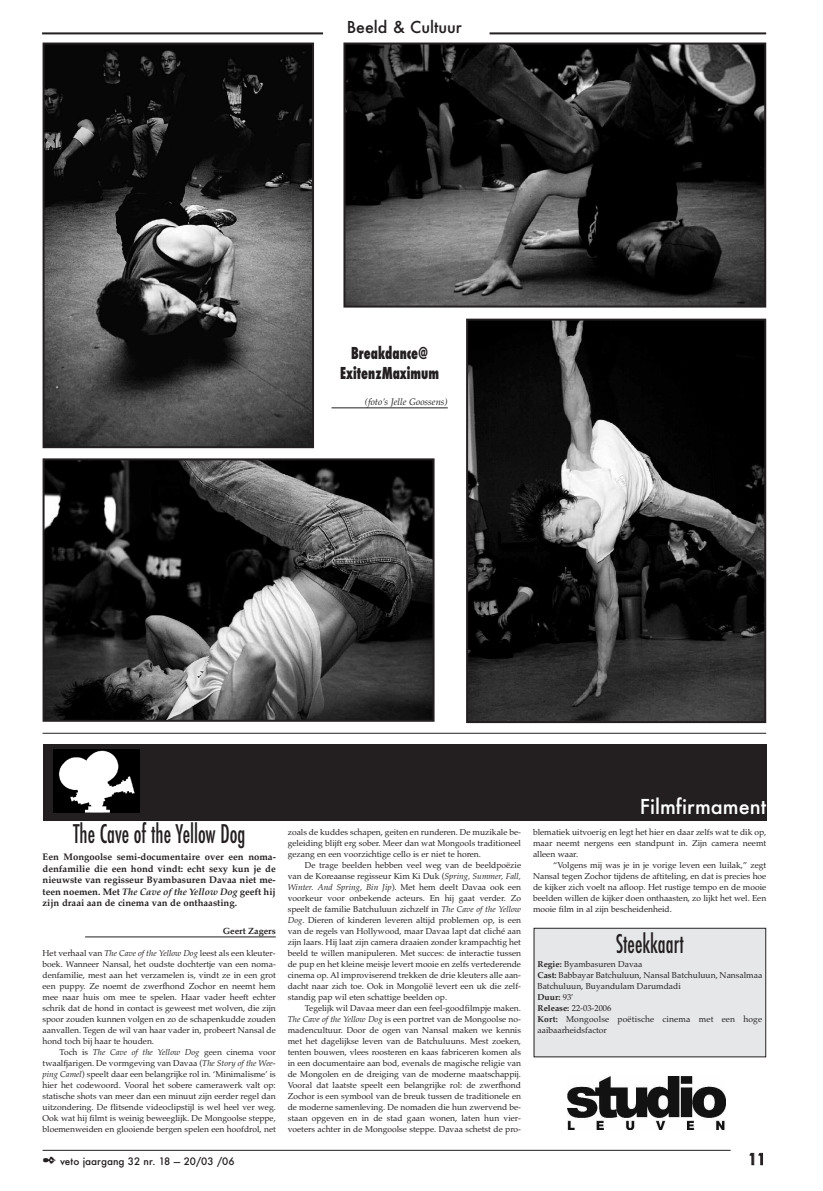
<style>
.page{position:relative;width:823px;height:1191px;background:#fff}
.page>*{position:absolute;margin:0;border:0;box-sizing:border-box;transform-origin:0 0}
.t1{font:500 condensed 25px "Futura";color:#231f20;scale:.8 1}
.t2{font:500 20px "Futura";color:#fff}
.t3{font:800 condensed 16px/20.5px "Futura";color:#231f20;text-align:center;scale:.8 1}
.t4{font:500 16px "Futura";color:#231f20}
.t5{font:500 15px "Futura";color:#231f20}
.t6{font:500 10px "Futura";color:#231f20}
.t7{font:700 9.5px/11.6px "Palatino";color:#231f20;text-align:justify}
.t8{font:italic 9.5px "Palatino";color:#231f20}
.t9{font:700 9px "Palatino";color:#231f20}
.t10{font:8.5px/11px "Palatino";color:#231f20;text-align:justify}
.s1{font-style:italic}
.s2{font-weight:700}
</style>
<div class="page">
<hr style="left:43px;top:1150px;width:687px;height:1px;background:#231f20">
<hr style="left:42px;top:32px;width:281px;height:2px;background:#231f20">
<hr style="left:489px;top:32px;width:276px;height:2px;background:#231f20">
<hr style="left:85px;top:936px;width:190px;height:1px;background:#231f20">
<div style="left:43px;top:744px;width:722px;height:77px;background:#231f20"></div>
<img style="left:54px;top:749px;width:85px;height:63px">
<img style="left:567px;top:1076px;width:158px;height:53px">
<div style="left:534px;top:928px;width:230px;height:128px;background:#e6e7e9"></div>
<div style="left:533px;top:927px;width:232px;height:130px;border:1px solid #231f20"></div>
<img style="left:346px;top:46px;width:416px;height:258px">
<div style="left:343px;top:43px;width:422px;height:264px;border:2px solid #231f20"></div>
<img style="left:469px;top:322px;width:293px;height:398px">
<div style="left:466px;top:319px;width:299px;height:404px;border:2px solid #231f20"></div>
<img style="left:46px;top:461px;width:385px;height:258px">
<div style="left:43px;top:458px;width:391px;height:264px;border:2px solid #231f20"></div>
<img style="left:46px;top:46px;width:265px;height:399px">
<div style="left:43px;top:43px;width:271px;height:405px;border:2px solid #231f20"></div>
<hr style="left:43px;top:733px;width:722px;height:1px;background:#231f20">
<hr style="left:331px;top:407px;width:116px;height:1px;background:#231f20">
<h3 class="t4" style="left:346px;top:18px;width:117px">Beeld &amp; Cultuur</h3>
<h3 class="t3" style="left:340px;top:343px;width:125px">Breakdance@<br>ExitenzMaximum</h3>
<p class="t8" style="left:365px;top:396px;width:84px">(foto’s Jelle Goossens)</p>
<h1 class="t1" style="left:73px;top:819px;width:217px">The Cave of the Yellow Dog</h1>
<p class="t7" style="left:43px;top:851px;width:235px">Een Mongoolse semi-documentaire over een noma&shy;denfamilie die een hond vindt: echt sexy kun je de nieuwste van regisseur Byambasuren Davaa niet me&shy;teen noemen. Met <span class="s1">The Cave of the Yellow Dog</span> geeft hij zijn draai aan de cinema van de onthaasting.</p>
<p class="t9" style="left:222px;top:925px;width:54px">Geert Zagers</p>
<p class="t10" style="left:43px;top:947px;width:235px">Het verhaal van <span class="s1">The Cave of the Yellow Dog</span> leest als een kleuter&shy;boek. Wanneer Nansal, het oudste dochtertje van een noma&shy;denfamilie, mest aan het verzamelen is, vindt ze in een grot een puppy. Ze noemt de zwerfhond Zochor en neemt hem mee naar huis om mee te spelen. Haar vader heeft echter schrik dat de hond in contact is geweest met wolven, die zijn spoor zouden kunnen volgen en zo de schapenkudde zouden aanvallen. Tegen de wil van haar vader in, probeert Nansal de hond toch bij haar te houden.</p>
<p class="t10" style="left:43px;top:1046px;width:235px;text-indent:17px">Toch is <span class="s1">The Cave of the Yellow Dog</span> geen cinema voor twaalfjarigen. De vormgeving van Davaa (<span class="s1">The Story of the Wee&shy;ping Camel</span>) speelt daar een belangrijke rol in. ‘Minimalisme’ is hier het codewoord. Vooral het sobere camerawerk valt op: statische shots van meer dan een minuut zijn eerder regel dan uitzondering. De flitsende videoclipstijl is wel heel ver weg.<br>Ook wat hij filmt is weinig beweeglijk. De Mongoolse steppe, bloemenweiden en glooiende bergen spelen een hoofdrol, net</p>
<p class="t10" style="left:287px;top:826px;width:235px">zoals de kuddes schapen, geiten en runderen. De muzikale be&shy;geleiding blijft erg sober. Meer dan wat Mongools traditioneel gezang en een voorzichtige cello is er niet te horen.</p>
<p class="t10" style="left:287px;top:859px;width:235px;text-indent:17px">De trage beelden hebben veel weg van de beeldpoëzie van de Koreaanse regisseur Kim Ki Duk (<span class="s1">Spring, Summer, Fall, Winter. And Spring</span>, <span class="s1">Bin Jip</span>). Met hem deelt Davaa ook een voorkeur voor onbekende acteurs. En hij gaat verder. Zo speelt de familie Batchuluun zichzelf in <span class="s1">The Cave of the Yellow Dog</span>. Dieren of kinderen leveren altijd problemen op, is een van de regels van Hollywood, maar Davaa lapt dat cliché aan zijn laars. Hij laat zijn camera draaien zonder krampachtig het beeld te willen manipuleren. Met succes: de interactie tussen de pup en het kleine meisje levert mooie en zelfs vertederende cinema op. Al improviserend trekken de drie kleuters alle aan&shy;dacht naar zich toe. Ook in Mongolië levert een uk die zelf&shy;standig pap wil eten schattige beelden op.</p>
<p class="t10" style="left:287px;top:1002px;width:235px;text-indent:17px">Tegelijk wil Davaa meer dan een feel-goodfilmpje maken.<br><span class="s1">The Cave of the Yellow Dog</span> is een portret van de Mongoolse no&shy;madencultuur. Door de ogen van Nansal maken we kennis met het dagelijkse leven van de Batchuluuns. Mest zoeken, tenten bouwen, vlees roosteren en kaas fabriceren komen als in een documentaire aan bod, evenals de magische religie van de Mongolen en de dreiging van de moderne maatschappij.<br>Vooral dat laatste speelt een belangrijke rol: de zwerfhond Zochor is een symbool van de breuk tussen de traditionele en de moderne samenleving. De nomaden die hun zwervend be&shy;staan opgeven en in de stad gaan wonen, laten hun vier&shy;voeters achter in de Mongoolse steppe. Davaa schetst de pro-</p>
<h2 class="t2" style="left:639px;top:795px;width:128px">Filmfirmament</h2>
<p class="t10" style="left:532px;top:826px;width:235px">blematiek uitvoerig en legt het hier en daar zelfs wat te dik op, maar neemt nergens een standpunt in. Zijn camera neemt alleen waar.</p>
<p class="t10" style="left:532px;top:859px;width:235px;text-indent:20px">“Volgens mij was je in je vorige leven een luilak,” zegt Nansal tegen Zochor tijdens de aftiteling, en dat is precies hoe de kijker zich voelt na afloop. Het rustige tempo en de mooie beelden willen de kijker doen onthaasten, zo lijkt het wel. Een mooie film in al zijn bescheidenheid.</p>
<h1 class="t1" style="left:615px;top:929px;width:86px">Steekkaart</h1>
<p class="t10" style="left:537px;top:958px;width:226px;text-align:left"><span class="s2">Regie:</span> Byambasuren Davaa<br><span class="s2">Cast:</span> Babbayar Batchuluun, Nansal Batchuluun, Nansalmaa<br>Batchuluun, Buyandulam Darumdadi<br><span class="s2">Duur:</span> 93’<br><span class="s2">Release:</span> 22-03-2006<br><span class="s2">Kort:</span> Mongoolse poëtische cinema met een hoge aaibaarheidsfactor</p>
<p class="t6" style="left:43px;top:1155px;width:193px">✒ veto jaargang 32 nr. 18 — 20/03 /06</p>
<h3 class="t5" style="left:747px;top:1150px;width:20px">11</h3>
</div>
